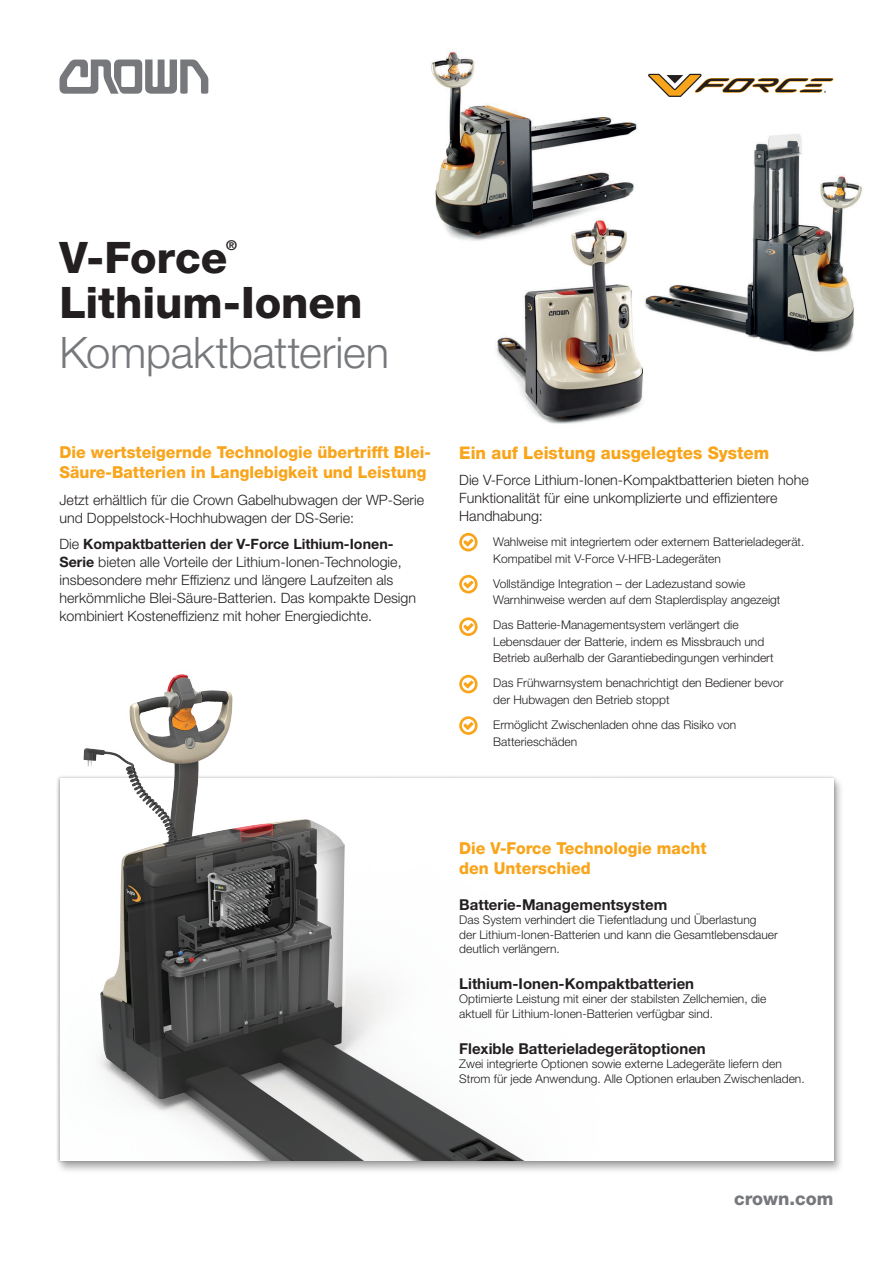
<style>
.page{position:relative;width:893px;height:1263px;background:#fff}
.page>*{position:absolute;margin:0;border:0;box-sizing:border-box;transform-origin:0 0}
.t1{font:800 43.5px "Helvetica Neue LT Std";letter-spacing:-.005em;color:#231f20}
.t2{font:300 43.5px "Helvetica Neue LT Std";letter-spacing:-.005em;color:#76787b}
.t3{font:800 18px "Helvetica Neue LT Std";color:#76787b}
.t4{font:800 17.4px "Helvetica Neue LT Std";color:#f9a51b;scale:.96 1}
.t5{font:800 16.5px/19.8px "Helvetica Neue LT Std";color:#f9a51b;scale:.96 1}
.t6{font:700 15px "Helvetica Neue LT Std";color:#231f20}
.t7{font:300 14.25px/18px "Helvetica Neue LT Std";color:#231f20}
.t8{font:700 13.5px "Helvetica Neue LT Std";color:#231f20}
.t9{font:300 12px/16.5px "Helvetica Neue LT Std";color:#231f20}
.s1{font-weight:700}
</style>
<div class="page">
<div style="left:55px;top:776px;width:789px;height:398px;background:#231f20;opacity:.35"></div>
<div style="left:60px;top:778px;width:773px;height:383px;background:#fff"></div>
<img style="left:60px;top:674px;width:565px;height:487px">
<img style="left:431px;top:50px;width:431px;height:374px">
<svg style="left:60px;top:60px;width:148px;height:34px"></svg>
<svg style="left:648px;top:74px;width:185px;height:23px"></svg>
<svg style="left:459px;top:533px;width:19px;height:18px"></svg>
<svg style="left:459px;top:575px;width:19px;height:18px"></svg>
<svg style="left:459px;top:617px;width:19px;height:19px"></svg>
<svg style="left:459px;top:675px;width:19px;height:18px"></svg>
<svg style="left:459px;top:716px;width:19px;height:19px"></svg>
<h1 class="t1" style="left:60px;top:232px;width:169px">V-Force</h1>
<p class="t8" style="left:226px;top:237px;width:12px">®</p>
<h1 class="t1" style="left:60px;top:277px;width:304px">Lithium-Ionen</h1>
<h1 class="t2" style="left:60px;top:326px;width:331px">Kompaktbatterien</h1>
<h3 class="t5" style="left:60px;top:442px;width:388px">Die wertsteigernde Technologie übertrifft Blei-<br>Säure-Batterien in Langlebigkeit und Leistung</h3>
<p class="t7" style="left:60px;top:490px;width:366px">Jetzt erhältlich für die Crown Gabelhubwagen der WP-Serie und Doppelstock-Hochhubwagen der DS-Serie:</p>
<p class="t7" style="left:60px;top:535px;width:358px">Die <span class="s1">Kompaktbatterien der V-Force Lithium-Ionen-Serie</span> bieten alle Vorteile der Lithium-Ionen-Technologie, insbesondere mehr Effizienz und längere Laufzeiten als herkömmliche Blei-Säure-Batterien. Das kompakte Design kombiniert Kosteneffizienz mit hoher Energiedichte.</p>
<h3 class="t4" style="left:459px;top:442px;width:324px">Ein auf Leistung ausgelegtes System</h3>
<p class="t7" style="left:459px;top:471px;width:351px">Die V-Force Lithium-Ionen-Kompaktbatterien bieten hohe<br>Funktionalität für eine unkomplizierte und effizientere<br>Handhabung:</p>
<p class="t9" style="left:493px;top:534px;width:313px">Wahlweise mit integriertem oder externem Batterieladegerät.<br>Kompatibel mit V-Force V-HFB-Ladegeräten</p>
<p class="t9" style="left:493px;top:575px;width:289px">Vollständige Integration – der Ladezustand sowie<br>Warnhinweise werden auf dem Staplerdisplay angezeigt</p>
<p class="t9" style="left:493px;top:617px;width:282px">Das Batterie-Managementsystem verlängert die<br>Lebensdauer der Batterie, indem es Missbrauch und<br>Betrieb außerhalb der Garantiebedingungen verhindert</p>
<p class="t9" style="left:493px;top:675px;width:292px">Das Frühwarnsystem benachrichtigt den Bediener bevor der Hubwagen den Betrieb stoppt</p>
<p class="t9" style="left:493px;top:716px;width:244px">Ermöglicht Zwischenladen ohne das Risiko von<br>Batterieschäden</p>
<h3 class="t5" style="left:459px;top:838px;width:259px">Die V-Force Technologie macht den Unterschied</h3>
<p class="t6" style="left:459px;top:895px;width:210px">Batterie-Managementsystem</p>
<p class="t9" style="left:459px;top:912px;width:320px;line-height:14.4px">Das System verhindert die Tiefentladung und Überlastung<br>der Lithium-Ionen-Batterien und kann die Gesamtlebensdauer deutlich verlängern.</p>
<p class="t6" style="left:459px;top:974px;width:236px">Lithium-Ionen-Kompaktbatterien</p>
<p class="t9" style="left:459px;top:992px;width:309px;line-height:14.4px">Optimierte Leistung mit einer der stabilsten Zellchemien, die aktuell für Lithium-Ionen-Batterien verfügbar sind.</p>
<p class="t6" style="left:459px;top:1039px;width:248px">Flexible Batterieladegerätoptionen</p>
<p class="t9" style="left:459px;top:1056px;width:347px;line-height:14.4px">Zwei integrierte Optionen sowie externe Ladegeräte liefern den<br>Strom für jede Anwendung. Alle Optionen erlauben Zwischenladen.</p>
<h2 class="t3" style="left:734px;top:1187px;width:101px">crown.com</h2>
</div>
